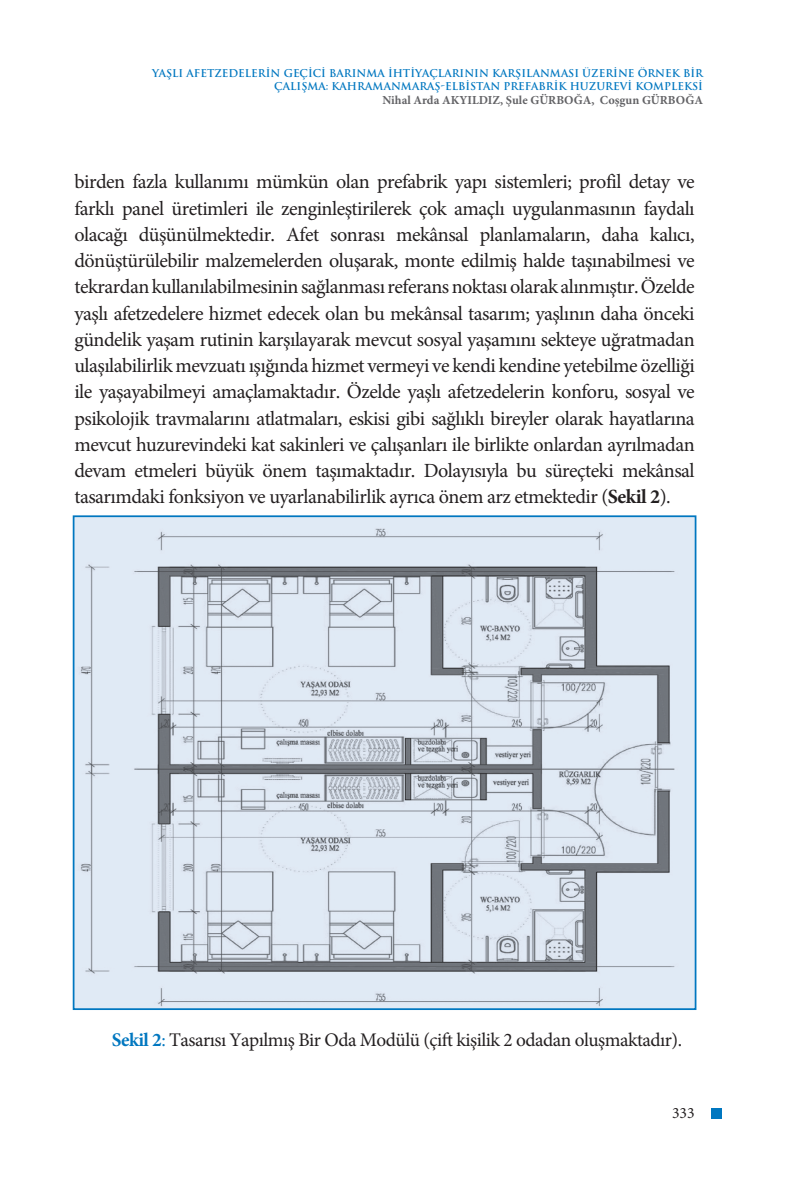
<style>
.page{position:relative;width:794px;height:1191px;background:#fff}
.page>*{position:absolute;margin:0;border:0;box-sizing:border-box;transform-origin:0 0}
.t1{font:20.12px/26.2px "Minion Pro";letter-spacing:-.025em;color:#231f20;text-align:justify}
.t2{font:19.25px "Minion Pro";letter-spacing:-.025em;color:#231f20}
.t3{font:15.75px "Minion Pro";color:#231f20}
.t4{font:700 12.25px "Minion Pro";color:#636366}
.t5{font:700 10.5px/12.6px "Trajan Pro";color:#0077c0;text-align:right}
.s1{font-weight:700}
.s2{font-weight:700;color:#0077c0}
.s3{color:#0077c0}
</style>
<div class="page">
<div style="left:710px;top:1107px;width:11px;height:11px;background:#0077c0"></div>
<img style="left:76px;top:518px;width:617px;height:489px">
<div style="left:73px;top:515px;width:623px;height:495px;border:2px solid #0077c0"></div>
<p class="t5" style="left:152px;top:67px;width:552px">YAŞLI AFETZEDELERİN GEÇİCİ BARINMA İHTİYAÇLARININ KARŞILANMASI ÜZERİNE ÖRNEK BİR<br>ÇALIŞMA: KAHRAMANMARAŞ-ELBİSTAN PREFABRİK HUZUREVİ KOMPLEKSİ</p>
<p class="t4" style="left:382px;top:91px;width:322px">Nihal Arda AKYILDIZ, Şule GÜRBOĞA, Coşgun GÜRBOĞA</p>
<p class="t1" style="left:74px;top:169px;width:622px">birden fazla kullanımı mümkün olan prefabrik yapı sistemleri; profil detay ve farklı panel üretimleri ile zenginleştirilerek çok amaçlı uygulanmasının faydalı olacağı düşünülmektedir. Afet sonrası mekânsal planlamaların, daha kalıcı, dönüştürülebilir malzemelerden oluşarak, monte edilmiş halde taşınabilmesi ve tekrardan kullanılabilmesinin sağlanması referans noktası olarak alınmıştır. Özelde yaşlı afetzedelere hizmet edecek olan bu mekânsal tasarım; yaşlının daha önceki gündelik yaşam rutinin karşılayarak mevcut sosyal yaşamını sekteye uğratmadan ulaşılabilirlik mevzuatı ışığında hizmet vermeyi ve kendi kendine yetebilme özelliği ile yaşayabilmeyi amaçlamaktadır. Özelde yaşlı afetzedelerin konforu, sosyal ve psikolojik travmalarını atlatmaları, eskisi gibi sağlıklı bireyler olarak hayatlarına mevcut huzurevindeki kat sakinleri ve çalışanları ile birlikte onlardan ayrılmadan devam etmeleri büyük önem taşımaktadır. Dolayısıyla bu süreçteki mekânsal tasarımdaki fonksiyon ve uyarlanabilirlik ayrıca önem arz etmektedir (<span class="s1">Sekil 2</span>).</p>
<p class="t2" style="left:112px;top:1027px;width:572px"><span class="s2">Sekil 2</span><span class="s3">:</span> Tasarısı Yapılmış Bir Oda Modülü (çift kişilik 2 odadan oluşmaktadır).</p>
<p class="t3" style="left:672px;top:1102px;width:24px">333</p>
</div>
